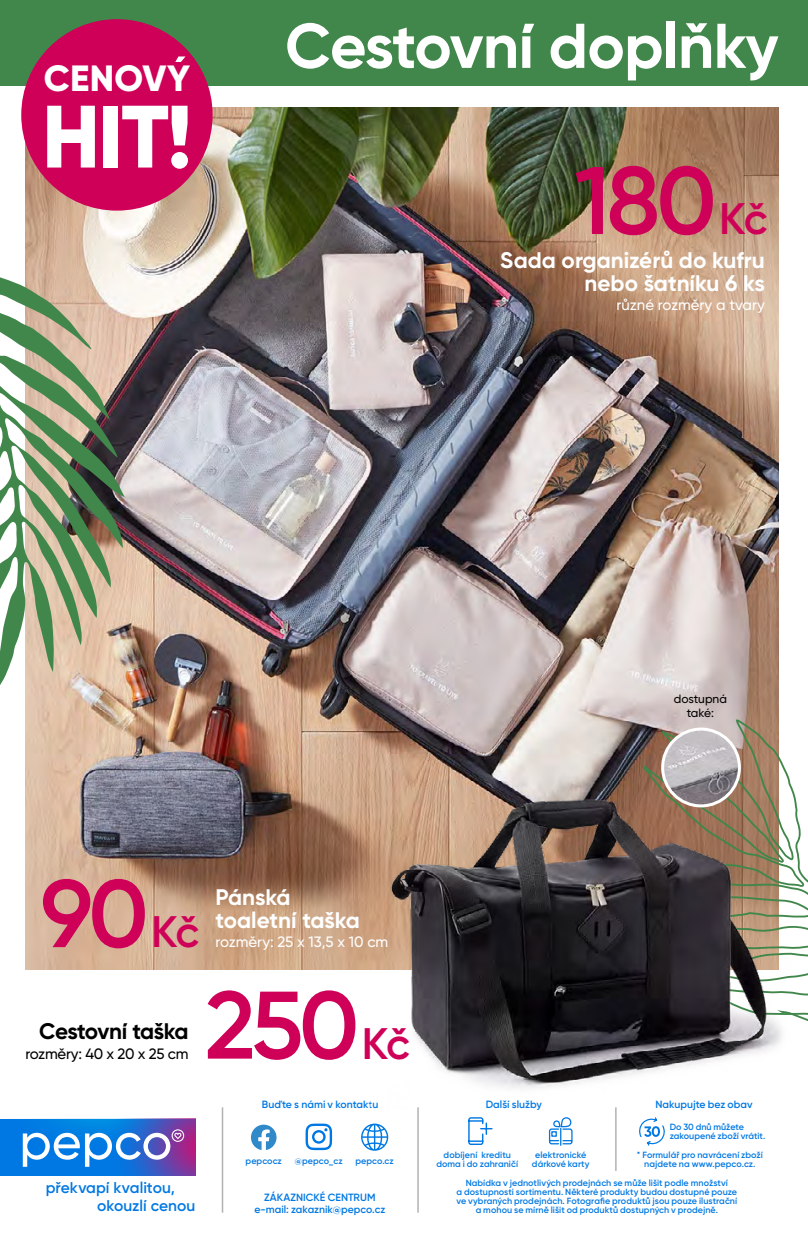
<style>
.page{position:relative;width:808px;height:1234px;background:#fff}
.page>*{position:absolute;margin:0;border:0;box-sizing:border-box;transform-origin:0 0}
.t1{font:600 95.7px "Gilroy";letter-spacing:-.045em;color:#ce0058}
.t2{font:800 88.2px "Gilroy";color:#fff}
.t3{font:700 63px "Gilroy";letter-spacing:-.01em;color:#fff}
.t4{font:600 44.1px "Gilroy";color:#ce0058}
.t5{font:800 36.45px "Gilroy";letter-spacing:.01em;color:#fff}
.t6{font:700 22.5px/22.5px "Gilroy";color:#fff}
.t7{font:700 22.5px "Gilroy";letter-spacing:-.035em;color:#000}
.t8{font:600 15.6px/17.5px "Gilroy";letter-spacing:.005em;color:#0078e3}
.t9{font:500 15px "Gilroy";color:#fff}
.t10{font:500 15px "Gilroy";letter-spacing:-.015em;color:#000}
.t11{font:500 12px/13.5px "Gilroy";color:#000;text-align:center}
.t12{font:600 10.5px/12px "Gilroy";color:#0078e3;text-align:center}
.t13{font:600 9px/9px "Gilroy";letter-spacing:.005em;color:#0078e3;text-align:center}
</style>
<div class="page">
<div style="left:0;top:0;width:808px;height:85px;background:#41874b"></div>
<img style="left:26px;top:107px;width:752px;height:862px">
<svg style="left:640px;top:719px;width:168px;height:302px"></svg>
<svg style="left:0;top:366px;width:125px;height:322px;background:#9fa789"></svg>
<svg style="left:0;top:274px;width:117px;height:183px;background:#a4ad8f"></svg>
<img style="left:663px;top:729px;width:76px;height:76px;border-radius:38px">
<div style="left:661px;top:727px;width:80px;height:80px;border:3px solid #fff;border-radius:50%"></div>
<svg style="left:468px;top:1117px;width:25px;height:28px"></svg>
<svg style="left:548px;top:1117px;width:25px;height:29px"></svg>
<svg style="left:639px;top:1117px;width:26px;height:29px"></svg>
<hr style="left:417px;top:1106px;width:2px;height:106px;background:#b3b2b2">
<hr style="left:615px;top:1106px;width:2px;height:64px;background:#b3b2b2">
<svg style="left:306px;top:1123px;width:26px;height:26px"></svg>
<svg style="left:251px;top:1124px;width:25px;height:25px"></svg>
<hr style="left:222px;top:1106px;width:1px;height:106px;background:#b3b2b2">
<svg style="left:361px;top:1123px;width:27px;height:27px"></svg>
<svg style="left:0;top:1118px;width:195px;height:56px;background:#4783d8"></svg>
<img style="left:372px;top:784px;width:419px;height:325px">
<div style="left:21px;top:19px;width:192px;height:191px;background:#ce0058;border-radius:50%"></div>
<svg style="left:175px;top:56px;width:10px;height:6px"></svg>
<p class="t5" style="left:44px;top:55px;width:148px">CENOVY</p>
<p class="t2" style="left:42px;top:81px;width:152px">HIT!</p>
<p class="t3" style="left:285px;top:6px;width:495px">Cestovní doplňky</p>
<p class="t1" style="left:574px;top:141px;width:144px">180</p>
<p class="t4" style="left:719px;top:191px;width:50px">Kč</p>
<p class="t6" style="left:500px;top:249px;width:266px;text-align:right">Sada organizérů do kufru nebo šatníku 6 ks</p>
<p class="t9" style="left:616px;top:296px;width:150px">různé rozměry a tvary</p>
<p class="t11" style="left:674px;top:692px;width:55px">dostupná také:</p>
<p class="t1" style="left:41px;top:854px;width:110px">90</p>
<p class="t4" style="left:151px;top:904px;width:50px">Kč</p>
<p class="t6" style="left:216px;top:885px;width:146px">Pánská toaletní taška</p>
<p class="t9" style="left:216px;top:932px;width:174px">rozměry: 25 x 13,5 x 10 cm</p>
<p class="t7" style="left:39px;top:1016px;width:151px">Cestovní taška</p>
<p class="t10" style="left:26px;top:1043px;width:165px">rozměry: 40 x 20 x 25 cm</p>
<p class="t1" style="left:205px;top:965px;width:156px">250</p>
<p class="t4" style="left:362px;top:1015px;width:50px">Kč</p>
<p class="t8" style="left:97px;top:1178px;width:100px;text-indent:-51px">překvapí kvalitou, okouzlí cenou</p>
<p class="t12" style="left:262px;top:1097px;width:118px">Buďte s námi v kontaktu</p>
<p class="t12" style="left:486px;top:1097px;width:58px">Další služby</p>
<p class="t12" style="left:655px;top:1097px;width:99px">Nakupujte bez obav</p>
<p class="t13" style="left:246px;top:1156px;width:38px">pepcocz</p>
<p class="t13" style="left:295px;top:1156px;width:49px">@pepco_cz</p>
<p class="t13" style="left:356px;top:1156px;width:40px">pepco.cz</p>
<p class="t12" style="left:254px;top:1190px;width:132px">ZÁKAZNICKÉ CENTRUM e-mail: zakaznik@pepco.cz</p>
<p class="t13" style="left:670px;top:1121px;width:97px;text-align:left">Do 30 dnů můžete zakoupené zboží vrátit.</p>
<p class="t13" style="left:436px;top:1149px;width:83px">dobíjení kreditu doma i do zahraničí</p>
<p class="t13" style="left:532px;top:1149px;width:59px">elektronické dárkové karty</p>
<p class="t13" style="left:637px;top:1149px;width:127px">* Formulář pro navrácení zboží najdete na www.pepco.cz.</p>
<p class="t13" style="left:456px;top:1177px;width:282px">Nabídka v jednotlivých prodejnách se může lišit podle množství<br>a dostupnosti sortimentu. Některé produkty budou dostupné pouze ve vybraných prodejnách. Fotografie produktů jsou pouze ilustrační a mohou se mírně lišit od produktů dostupných v prodejně.</p>
</div>
